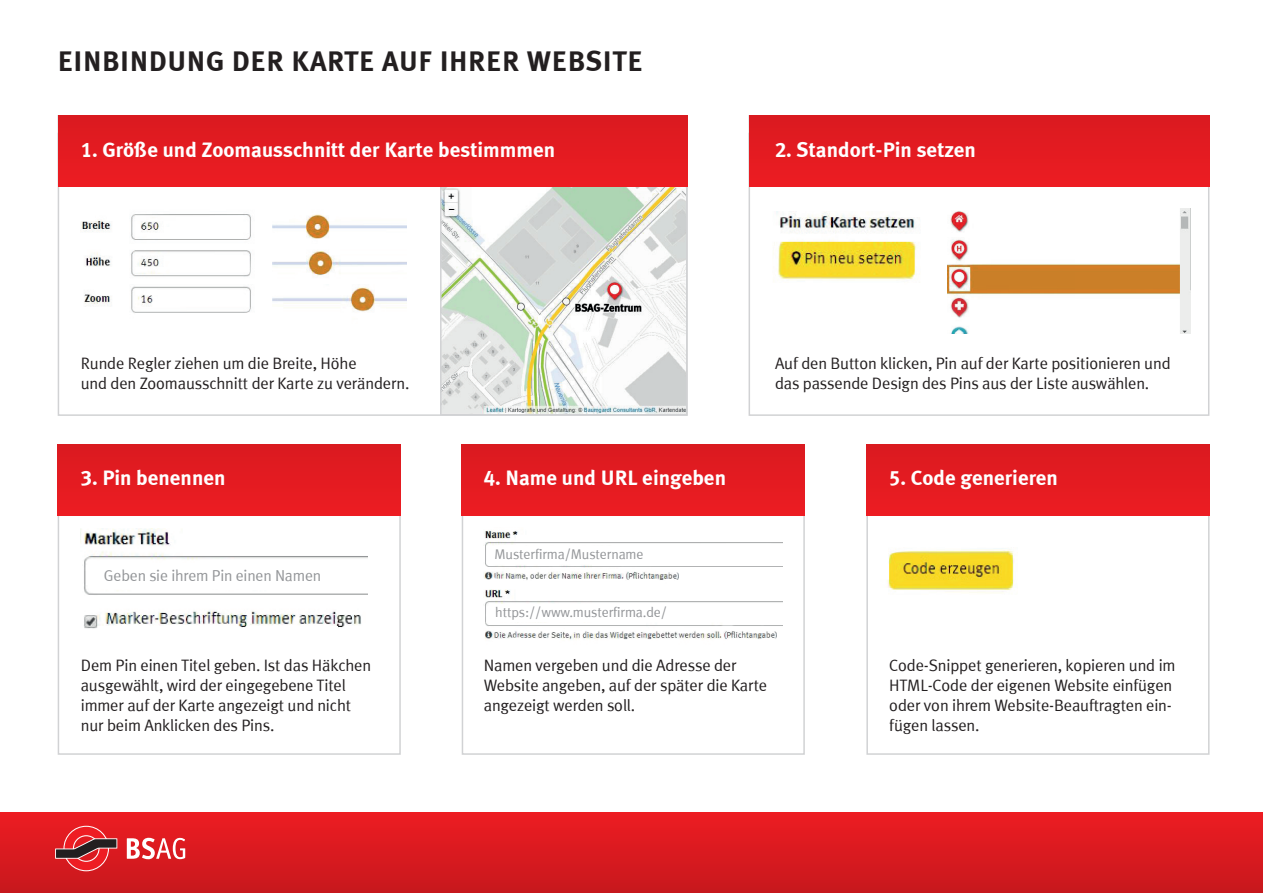
<style>
.page{position:relative;width:1263px;height:893px;background:#fff}
.page>*{position:absolute;margin:0;border:0;box-sizing:border-box;transform-origin:0 0}
.t1{font:28.5px "Meta BSAG Bold Roman";letter-spacing:.02em;color:#231f20}
.t2{font:21px "Meta BSAG Bold Roman";color:#fff}
.t3{font:16.5px/19.8px "Meta BSAG Normal Roman";letter-spacing:-.01em;color:#231f20}
.t4{font:15.75px "Meta BSAG Normal Roman";letter-spacing:-.01em;color:#939598}
.t5{font:13.95px "Meta BSAG Normal Roman";letter-spacing:-.01em;color:#939598}
</style>
<div class="page">
<img style="left:443px;top:188px;width:242px;height:225px">
<div style="left:866px;top:462px;width:343px;height:293px;border:2px solid #d1d2d4"></div>
<div style="left:866px;top:444px;width:343px;height:72px;background:#e31b21"></div>
<div style="left:462px;top:462px;width:343px;height:293px;border:2px solid #d1d2d4"></div>
<div style="left:462px;top:444px;width:343px;height:72px;background:#e31b21"></div>
<div style="left:58px;top:462px;width:343px;height:293px;border:2px solid #d1d2d4"></div>
<div style="left:58px;top:444px;width:343px;height:72px;background:#e31b21"></div>
<div style="left:58px;top:115px;width:630px;height:72px;background:#e31b21"></div>
<div style="left:748px;top:133px;width:461px;height:283px;border:2px solid #d1d2d4"></div>
<div style="left:748px;top:115px;width:461px;height:72px;background:#e31b21"></div>
<img style="left:81px;top:214px;width:326px;height:99px">
<img style="left:774px;top:211px;width:142px;height:70px">
<img style="left:887px;top:548px;width:127px;height:45px">
<div style="left:0;top:813px;width:1263px;height:80px;background:linear-gradient(to bottom,#ed1c22,#c7181d)"></div>
<svg style="left:127px;top:838px;width:58px;height:21px"></svg>
<svg style="left:55px;top:826px;width:62px;height:45px;background:#c03539"></svg>
<img style="left:947px;top:211px;width:129px;height:123px">
<img style="left:1076px;top:209px;width:115px;height:125px">
<img style="left:81px;top:529px;width:286px;height:100px">
<div style="left:97px;top:564px;width:268px;height:25px;background:#fff"></div>
<img style="left:484px;top:530px;width:298px;height:110px">
<div style="left:490px;top:546px;width:142px;height:18px;background:#fff"></div>
<div style="left:491px;top:604px;width:142px;height:18px;background:#fff"></div>
<h1 class="t1" style="left:58px;top:45px;width:587px">EINBINDUNG DER KARTE AUF IHRER WEBSITE</h1>
<p class="t2" style="left:81px;top:138px;width:476px">1. Größe und Zoomausschnitt der Karte bestimmmen</p>
<p class="t2" style="left:775px;top:138px;width:202px">2. Standort-Pin setzen</p>
<p class="t3" style="left:81px;top:354px;width:330px">Runde Regler ziehen um die Breite, Höhe<br>und den Zoomausschnitt der Karte zu verändern.</p>
<p class="t3" style="left:775px;top:354px;width:397px">Auf den Button klicken, Pin auf der Karte positionieren und das passende Design des Pins aus der Liste auswählen.</p>
<p class="t2" style="left:81px;top:466px;width:146px">3. Pin benennen</p>
<p class="t2" style="left:484px;top:466px;width:244px">4. Name und URL eingeben</p>
<p class="t2" style="left:889px;top:466px;width:170px">5. Code generieren</p>
<p class="t4" style="left:104px;top:566px;width:219px">Geben sie ihrem Pin einen Namen</p>
<p class="t3" style="left:81px;top:655px;width:292px">Dem Pin einen Titel geben. Ist das Häkchen ausgewählt, wird der eingegebene Titel immer auf der Karte angezeigt und nicht nur beim Anklicken des Pins.</p>
<p class="t5" style="left:495px;top:546px;width:150px">Musterfirma/Mustername</p>
<p class="t5" style="left:495px;top:604px;width:173px">https://www.musterfirma.de/</p>
<p class="t3" style="left:484px;top:655px;width:285px">Namen vergeben und die Adresse der<br>Website angeben, auf der später die Karte angezeigt werden soll.</p>
<p class="t3" style="left:889px;top:655px;width:288px">Code-Snippet generieren, kopieren und im HTML-Code der eigenen Website einfügen oder von ihrem Website-Beauftragten ein&shy;fügen lassen.</p>
</div>
